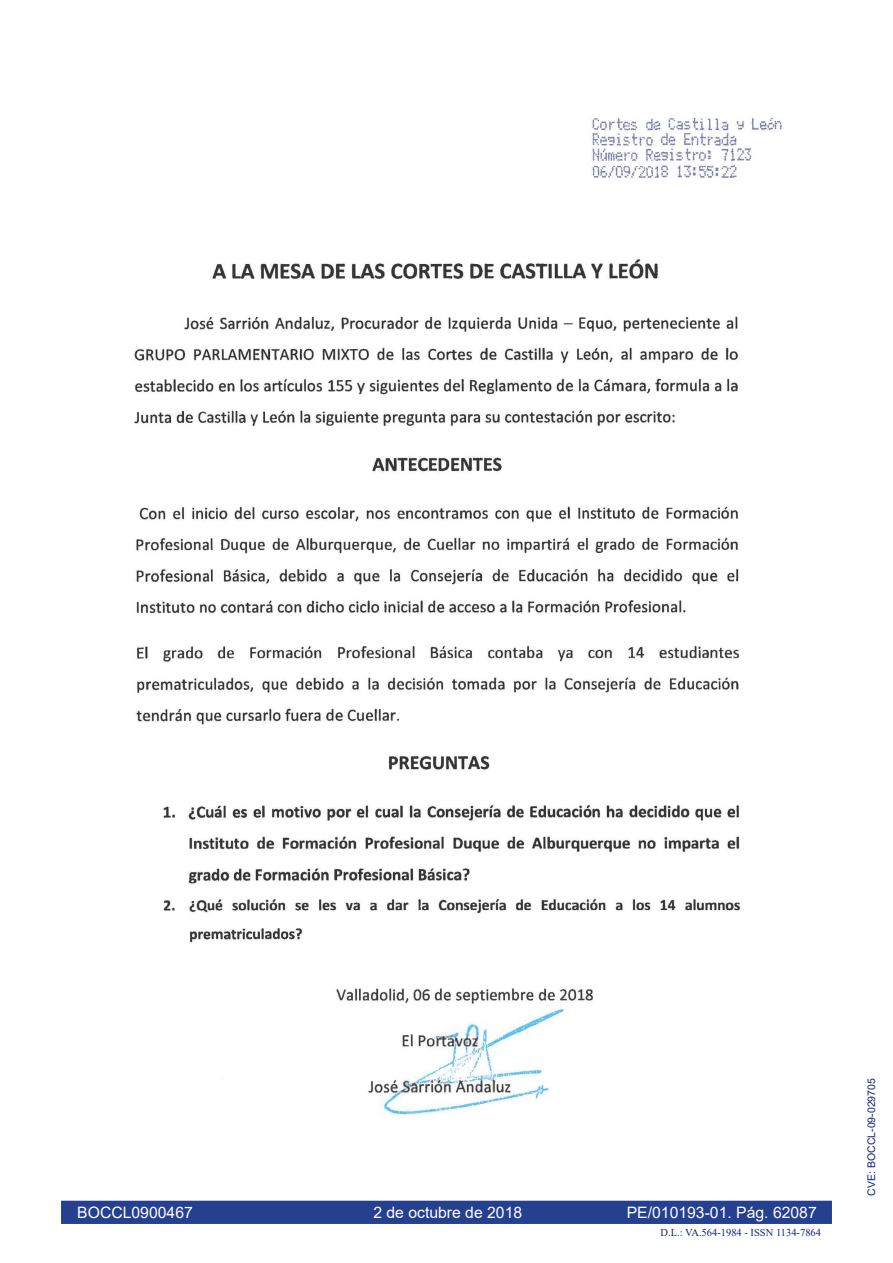
<style>
.page{position:relative;width:893px;height:1263px;background:#fff}
.page>*{position:absolute;margin:0;border:0;box-sizing:border-box;transform-origin:0 0}
.t1{font:15.75px "Arial";color:#fff}
.t2{font:10.5px "Times New Roman";color:#132477}
.t3{font:10.5px "Arial";color:#132477}
</style>
<div class="page">
<div style="left:60px;top:1200px;width:773px;height:25px;background:#25408f"></div>
<div style="left:60px;top:1199px;width:773px;height:26px;border:2px solid #fff"></div>
<img style="left:60px;top:117px;width:773px;height:1083px">
<p class="t1" style="left:77px;top:1202px;width:117px">BOCCL0900467</p>
<p class="t1" style="left:373px;top:1202px;width:150px">2 de octubre de 2018</p>
<p class="t1" style="left:627px;top:1202px;width:192px">PE/010193-01. Pág. 62087</p>
<p class="t2" style="left:661px;top:1225px;width:162px">D.L.: VA.564-1984 - ISSN 1134-7864</p>
<p class="t3" style="left:864px;top:1195px;width:119px;rotate:-90deg">CVE: BOCCL-09-029705</p>
</div>
